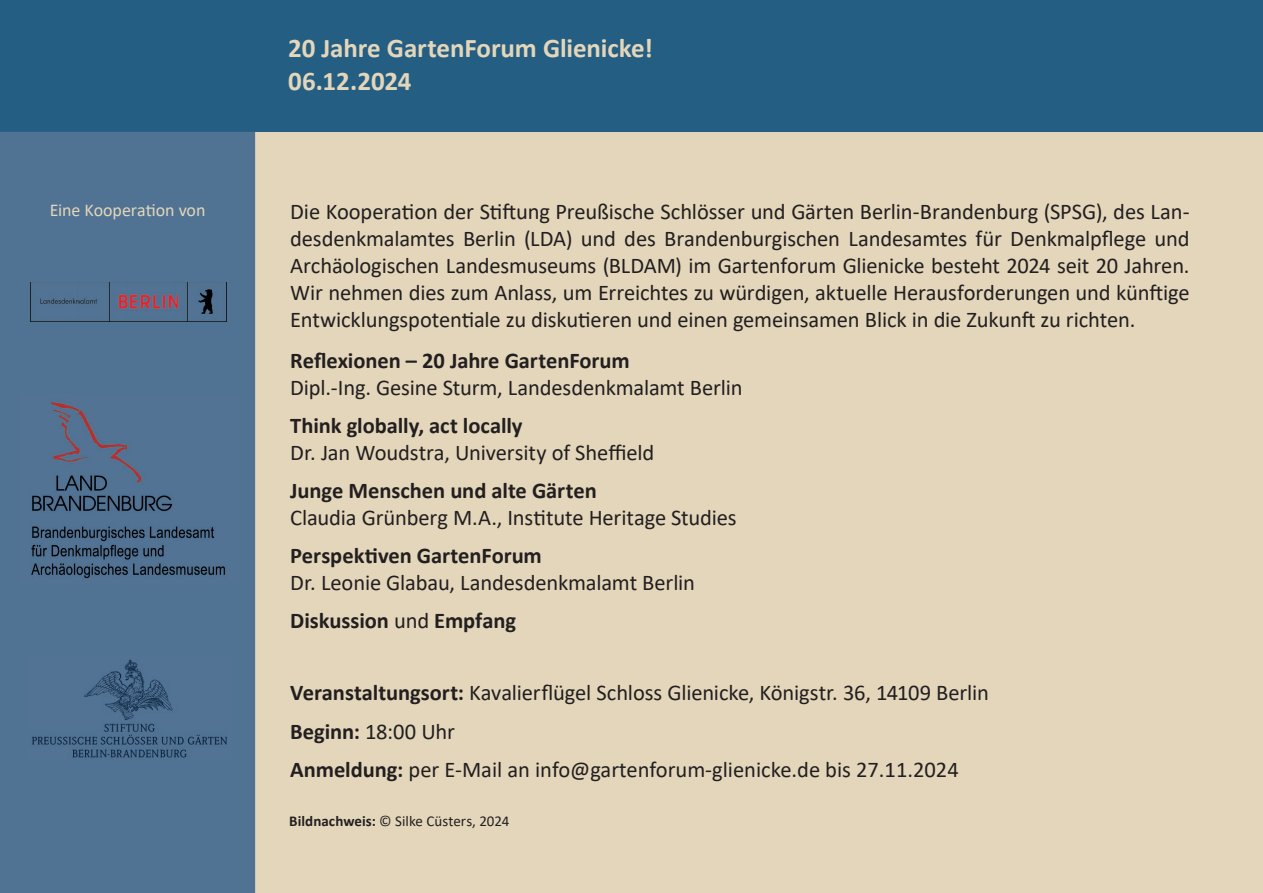
<style>
.page{position:relative;width:1263px;height:893px;background:#fff}
.page>*{position:absolute;margin:0;border:0;box-sizing:border-box;transform-origin:0 0}
.t1{font:700 27px/32.4px "Calibri";letter-spacing:-.005em;color:#e3d6ba}
.t2{font:22.5px/27px "Calibri";letter-spacing:-.01em;color:#231f20}
.t3{font:700 22.5px "Calibri";letter-spacing:-.005em;color:#231f20}
.t4{font:18px "Calibri";letter-spacing:-.005em;color:#e3d6ba}
.t5{font:15px "Calibri";color:#231f20}
.s1{font-weight:700}
</style>
<div class="page">
<div style="left:255px;top:132px;width:1008px;height:761px;background:#e3d6ba"></div>
<div style="left:0;top:0;width:1263px;height:132px;background:#255e83"></div>
<div style="left:0;top:132px;width:255px;height:761px;background:#517393"></div>
<img style="left:20px;top:395px;width:220px;height:188px">
<img style="left:28px;top:656px;width:204px;height:104px">
<img style="left:31px;top:282px;width:196px;height:39px">
<p class="t1" style="left:288px;top:32px;width:366px">20 Jahre GartenForum Glienicke!<br>06.12.2024</p>
<p class="t4" style="left:50px;top:197px;width:157px">Eine Kooperation von</p>
<p class="t2" style="left:290px;top:198px;width:901px;text-align:justify">Die Kooperation der Stiftung Preußische Schlösser und Gärten Berlin-Brandenburg (SPSG), des Lan&shy;desdenkmalamtes Berlin (LDA) und des Brandenburgischen Landesamtes für Denkmalpflege und Archäologischen Landesmuseums (BLDAM) im Gartenforum Glienicke besteht 2024 seit 20 Jahren.<br>Wir nehmen dies zum Anlass, um Erreichtes zu würdigen, aktuelle Herausforderungen und künftige Entwicklungspotentiale zu diskutieren und einen gemeinsamen Blick in die Zukunft zu richten.</p>
<p class="t3" style="left:290px;top:345px;width:341px">Reflexionen – 20 Jahre GartenForum</p>
<p class="t2" style="left:290px;top:374px;width:454px">Dipl.-Ing. Gesine Sturm, Landesdenkmalamt Berlin</p>
<p class="t3" style="left:290px;top:410px;width:234px">Think globally, act locally</p>
<p class="t2" style="left:290px;top:439px;width:366px">Dr. Jan Woudstra, University of Sheffield</p>
<p class="t3" style="left:290px;top:475px;width:308px">Junge Menschen und alte Gärten</p>
<p class="t2" style="left:290px;top:504px;width:448px">Claudia Grünberg M.A., Institute Heritage Studies</p>
<p class="t3" style="left:290px;top:539px;width:253px">Perspektiven GartenForum</p>
<p class="t2" style="left:290px;top:563px;width:406px;line-height:37.8px">Dr. Leonie Glabau, Landesdenkmalamt Berlin<br><span class="s1">Diskussion</span> und <span class="s1">Empfang</span></p>
<p class="t2" style="left:290px;top:672px;width:700px;line-height:38.7px"><span class="s1">Veranstaltungsort:</span> Kavalierflügel Schloss Glienicke, Königstr. 36, 14109 Berlin<br><span class="s1">Beginn:</span> 18:00 Uhr<br><span class="s1">Anmeldung:</span> per E-Mail an info@gartenforum-glienicke.de bis 27.11.2024</p>
<p class="t5" style="left:289px;top:811px;width:222px"><span class="s1">Bildnachweis:</span> © Silke Cüsters, 2024</p>
</div>
